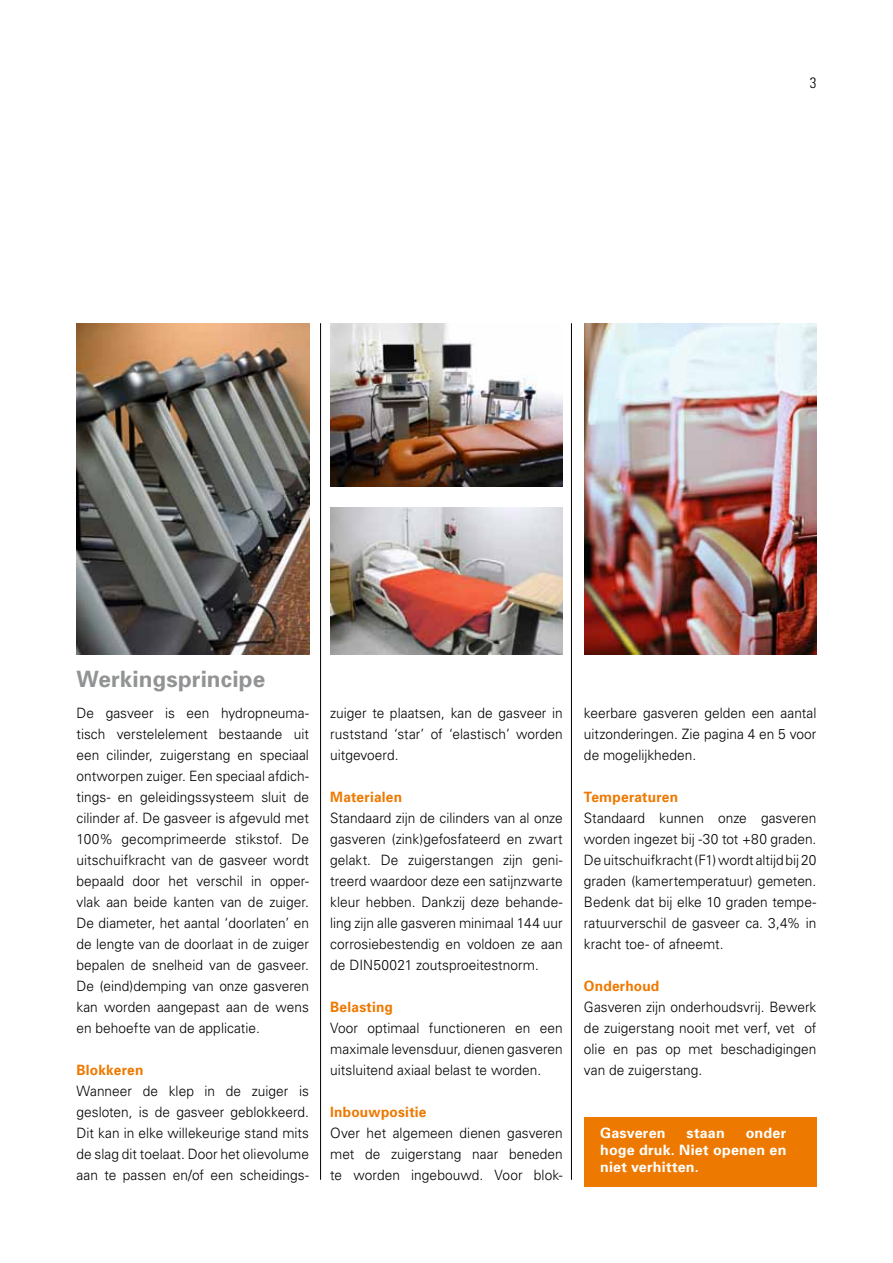
<style>
.page{position:relative;width:893px;height:1263px;background:#fff}
.page>*{position:absolute;margin:0;border:0;box-sizing:border-box;transform-origin:0 0}
.t1{font:700 22.5px "Univers";letter-spacing:.005em;color:#919394}
.t2{font:300 condensed 15px "Univers";color:#000}
.t3{font:300 14.25px/21px "Univers";color:#000;text-align:justify;scale:.96 1}
.t4{font:700 14.25px "Univers";letter-spacing:.015em;color:#ee7900;scale:.96 1}
.t5{font:700 14.25px/17.1px "Univers";letter-spacing:.015em;color:#fff;text-align:justify}
</style>
<div class="page">
<div style="left:584px;top:1117px;width:232px;height:69px;background:#ee7900"></div>
<img style="left:584px;top:323px;width:232px;height:331px">
<img style="left:330px;top:508px;width:233px;height:147px">
<img style="left:77px;top:323px;width:232px;height:332px">
<img style="left:330px;top:323px;width:233px;height:164px">
<hr style="left:571px;top:323px;width:1px;height:857px;background:#000">
<hr style="left:320px;top:323px;width:1px;height:857px;background:#000">
<p class="t2" style="left:810px;top:74px;width:8px">3</p>
<h1 class="t1" style="left:77px;top:664px;width:190px">Werkingsprincipe</h1>
<p class="t3" style="left:77px;top:702px;width:244px">De gasveer is een hydropneuma&shy;tisch verstelelement bestaande uit een cilinder, zuigerstang en speciaal ontworpen zuiger. Een speciaal afdich&shy;tings- en geleidingssysteem sluit de cilinder af. De gasveer is afgevuld met 100% gecomprimeerde stikstof. De uitschuifkracht van de gasveer wordt bepaald door het verschil in opper&shy;vlak aan beide kanten van de zuiger.<br>De diameter, het aantal ‘doorlaten’ en de lengte van de doorlaat in de zuiger bepalen de snelheid van de gasveer.<br>De (eind)demping van onze gasveren kan worden aangepast aan de wens en behoefte van de applicatie.</p>
<p class="t4" style="left:77px;top:1060px;width:71px">Blokkeren</p>
<p class="t3" style="left:77px;top:1080px;width:244px">Wanneer de klep in de zuiger is gesloten, is de gasveer geblokkeerd.<br>Dit kan in elke willekeurige stand mits de slag dit toelaat. Door het olievolume aan te passen en/of een scheidings-</p>
<p class="t3" style="left:330px;top:702px;width:244px">zuiger te plaatsen, kan de gasveer in ruststand ‘star’ of ‘elastisch’ worden uitgevoerd.</p>
<p class="t4" style="left:330px;top:788px;width:76px">Materialen</p>
<p class="t3" style="left:330px;top:807px;width:244px">Standaard zijn de cilinders van al onze gasveren (zink)gefosfateerd en zwart gelakt. De zuigerstangen zijn geni&shy;treerd waardoor deze een satijnzwarte kleur hebben. Dankzij deze behande&shy;ling zijn alle gasveren minimaal 144 uur corrosiebestendig en voldoen ze aan de DIN50021 zoutsproeitestnorm.</p>
<p class="t4" style="left:330px;top:998px;width:67px">Belasting</p>
<p class="t3" style="left:330px;top:1017px;width:244px">Voor optimaal functioneren en een maximale levensduur, dienen gasveren uitsluitend axiaal belast te worden.</p>
<p class="t4" style="left:330px;top:1103px;width:102px">Inbouwpositie</p>
<p class="t3" style="left:330px;top:1122px;width:244px">Over het algemeen dienen gasveren met de zuigerstang naar beneden te worden ingebouwd. Voor blok-</p>
<p class="t3" style="left:584px;top:702px;width:244px">keerbare gasveren gelden een aantal uitzonderingen. Zie pagina 4 en 5 voor de mogelijkheden.</p>
<p class="t4" style="left:584px;top:788px;width:100px">Temperaturen</p>
<p class="t3" style="left:584px;top:807px;width:244px">Standaard kunnen onze gasveren worden ingezet bij -30 tot +80 graden.<br>De uitschuifkracht (F1) wordt altijd bij 20 graden (kamertemperatuur) gemeten.<br>Bedenk dat bij elke 10 graden tempe&shy;ratuurverschil de gasveer ca. 3,4% in kracht toe- of afneemt.</p>
<p class="t4" style="left:584px;top:977px;width:80px">Onderhoud</p>
<p class="t3" style="left:584px;top:996px;width:244px">Gasveren zijn onderhoudsvrij. Bewerk de zuigerstang nooit met verf, vet of olie en pas op met beschadigingen van de zuigerstang.</p>
<p class="t5" style="left:600px;top:1124px;width:67px">Gasveren</p>
<p class="t5" style="left:687px;top:1124px;width:40px">staan</p>
<p class="t5" style="left:600px;top:1124px;width:188px;text-indent:146px">onder hoge druk. Niet openen en niet verhitten.</p>
</div>
